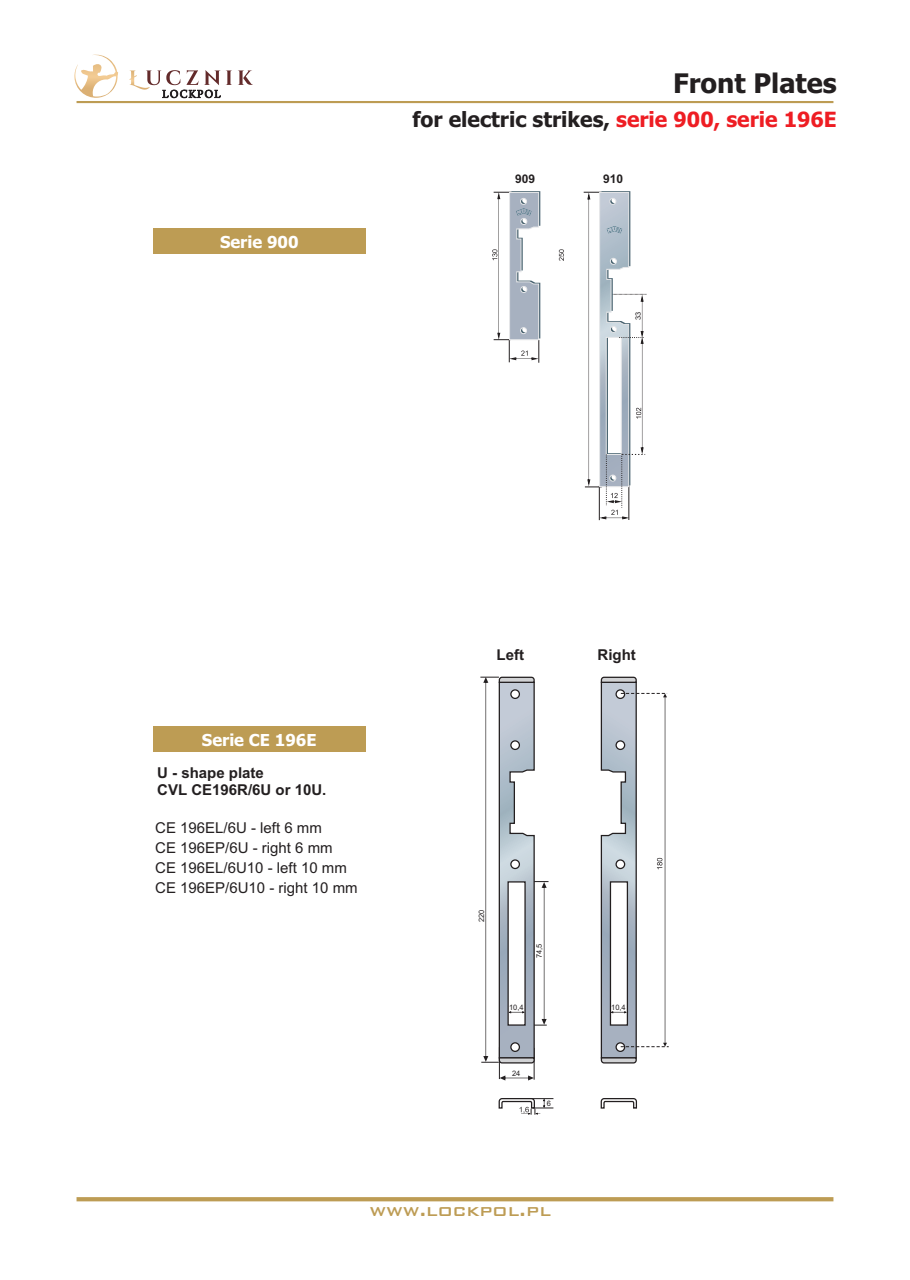
<style>
.page{position:relative;width:910px;height:1280px;background:#fff}
.page>*{position:absolute;margin:0;border:0;box-sizing:border-box;transform-origin:0 0}
.t1{font:700 27px "Tahoma";color:#231f20}
.t2{font:700 21px "Tahoma";color:#231f20}
.t3{font:500 21px "Bank Gothic BT";color:#bd9c54}
.t4{font:700 16.5px "Tahoma";color:#fff}
.t5{font:15px/20.1px "Arial";color:#231f20}
.t6{font:700 15px/16.8px "Arial";color:#231f20}
.t7{font:700 12px "Arial";color:#231f20}
.t8{font:7.5px "Arial";color:#231f20}
.s1{color:#ee1d23}
</style>
<div class="page">
<svg style="left:492px;top:191px;width:48px;height:172px"></svg>
<svg style="left:559px;top:249px;width:5px;height:12px"></svg>
<hr style="left:599px;top:486px;width:1px;height:34px;background:#231f20">
<hr style="left:629px;top:485px;width:1px;height:35px;background:#231f20">
<svg style="left:584px;top:191px;width:63px;height:328px"></svg>
<svg style="left:600px;top:1098px;width:37px;height:11px"></svg>
<hr style="left:499px;top:1047px;width:1px;height:32px;background:#231f20">
<hr style="left:534px;top:1048px;width:1px;height:32px;background:#231f20">
<svg style="left:500px;top:1075px;width:34px;height:5px"></svg>
<svg style="left:480px;top:676px;width:68px;height:388px"></svg>
<svg style="left:600px;top:676px;width:69px;height:388px"></svg>
<svg style="left:498px;top:1098px;width:55px;height:17px"></svg>
<svg style="left:77px;top:1197px;width:756px;height:4px;background:#bf9f59"></svg>
<div style="left:153px;top:726px;width:213px;height:26px;background:#bd9c54"></div>
<div style="left:153px;top:229px;width:213px;height:25px;background:#bd9c54"></div>
<svg style="left:129px;top:70px;width:124px;height:28px"></svg>
<svg style="left:74px;top:54px;width:44px;height:44px"></svg>
<hr style="left:77px;top:101px;width:756px;height:2px;background:#bd9c54">
<p class="t4" style="left:220px;top:235px;width:80px">Serie 900</p>
<h1 class="t1" style="left:673px;top:73px;width:165px">Front Plates</h1>
<h2 class="t2" style="left:413px;top:111px;width:426px">for electric strikes, <span class="s1">serie 900, serie 196E</span></h2>
<p class="t7" style="left:515px;top:174px;width:22px">909</p>
<p class="t7" style="left:603px;top:174px;width:22px">910</p>
<p class="t8" style="left:635px;top:320px;width:10px;rotate:-90deg">33</p>
<p class="t4" style="left:202px;top:733px;width:116px">Serie CE 196E</p>
<p class="t6" style="left:157px;top:766px;width:171px">U - shape plate<br>CVL CE196R/6U or 10U.</p>
<p class="t5" style="left:155px;top:819px;width:204px">CE 196EL/6U - left 6 mm<br>CE 196EP/6U - right 6 mm<br>CE 196EL/6U10 - left 10 mm<br>CE 196EP/6U10 - right 10 mm</p>
<p class="t6" style="left:497px;top:648px;width:29px">Left</p>
<p class="t6" style="left:597px;top:648px;width:40px">Right</p>
<p class="t8" style="left:479px;top:922px;width:14px;rotate:-90deg">220</p>
<p class="t8" style="left:536px;top:958px;width:16px;rotate:-90deg">74,5</p>
<p class="t8" style="left:509px;top:1005px;width:16px">10,4</p>
<p class="t8" style="left:611px;top:1005px;width:16px">10,4</p>
<p class="t8" style="left:512px;top:1070px;width:10px">24</p>
<p class="t8" style="left:547px;top:1101px;width:6px">6</p>
<h2 class="t3" style="left:370px;top:1200px;width:183px">www.lockpol.pl</h2>
</div>
